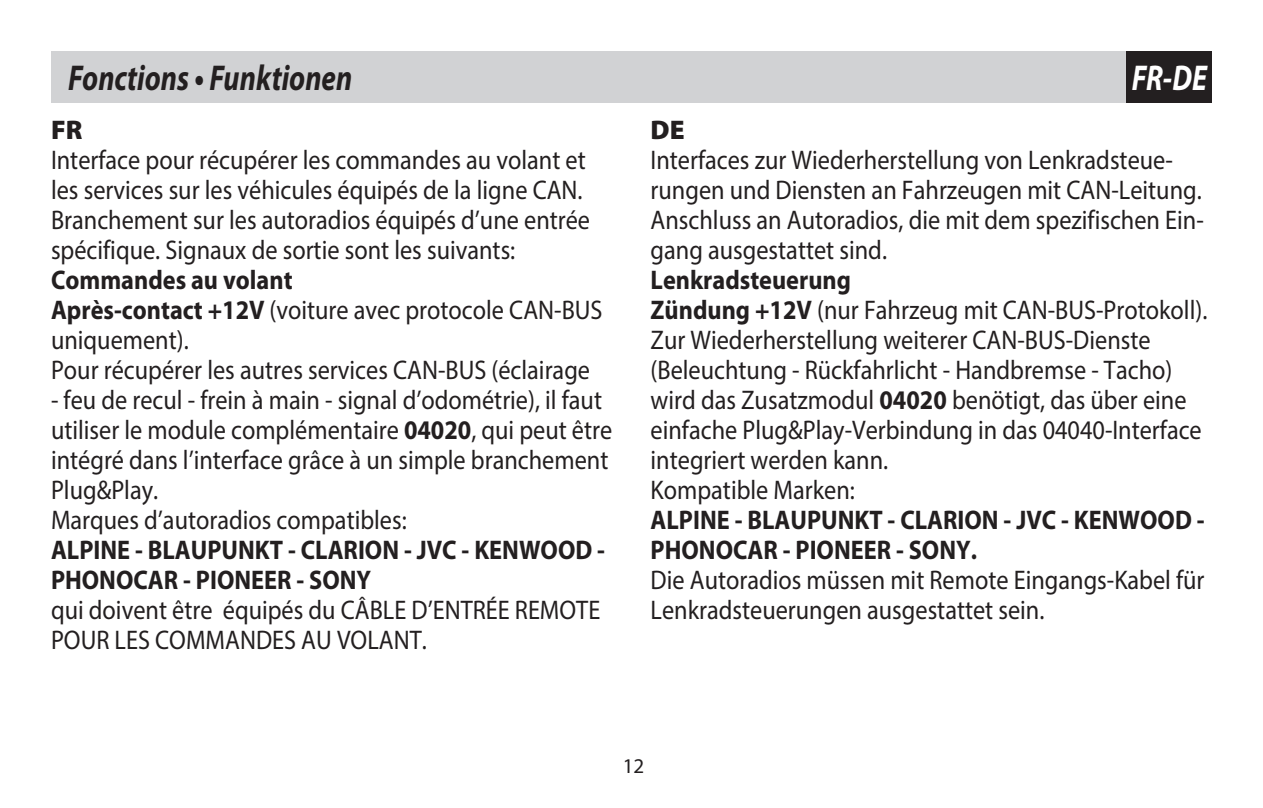
<style>
.page{position:relative;width:1263px;height:808px;background:#fff}
.page>*{position:absolute;margin:0;border:0;box-sizing:border-box;transform-origin:0 0}
.t1{font:italic 700 36px "Myriad Pro";color:#231f20;scale:.8 1}
.t2{font:italic 700 36px "Myriad Pro";color:#fff;scale:.8 1}
.t3{font:27px/30px "Myriad Pro";color:#231f20;scale:.9 1}
.t4{font:700 27px/30px "Myriad Pro";color:#231f20;scale:.9 1}
.t5{font:900 27px "Myriad Pro";color:#231f20}
.t6{font:21px "Myriad Pro";color:#231f20}
.s1{font-weight:700}
</style>
<div class="page">
<div style="left:51px;top:51px;width:1157px;height:51px;background:#d1d2d4"></div>
<div style="left:1127px;top:51px;width:85px;height:51px;background:#231f20"></div>
<h1 class="t1" style="left:68px;top:55px;width:357px">Fonctions • Funktionen</h1>
<h1 class="t2" style="left:1132px;top:55px;width:96px">FR-DE</h1>
<p class="t5" style="left:51px;top:112px;width:33px">FR</p>
<p class="t5" style="left:651px;top:112px;width:36px">DE</p>
<p class="t3" style="left:651px;top:145px;width:616px">Interfaces zur Wiederherstellung von Lenkradsteue&shy;rungen und Diensten an Fahrzeugen mit CAN-Leitung.<br>Anschluss an Autoradios, die mit dem spezifischen Ein&shy;gang ausgestattet sind.</p>
<p class="t3" style="left:651px;top:265px;width:620px"><span class="s1">Lenkradsteuerung<br>Zündung +12V</span> (nur Fahrzeug mit CAN-BUS-Protokoll).<br>Zur Wiederherstellung weiterer CAN-BUS-Dienste (Beleuchtung - Rückfahrlicht - Handbremse - Tacho) wird das Zusatzmodul <span class="s1">04020</span> benötigt, das über eine einfache Plug&amp;Play-Verbindung in das 04040-Interface integriert werden kann.<br>Kompatible Marken:</p>
<p class="t4" style="left:651px;top:504px;width:617px">ALPINE - BLAUPUNKT - CLARION - JVC - KENWOOD -<br>PHONOCAR - PIONEER - SONY.</p>
<p class="t3" style="left:651px;top:565px;width:617px">Die Autoradios müssen mit Remote Eingangs-Kabel für<br>Lenkradsteuerungen ausgestattet sein.</p>
<p class="t3" style="left:51px;top:145px;width:600px">Interface pour récupérer les commandes au volant et les services sur les véhicules équipés de la ligne CAN.<br>Branchement sur les autoradios équipés d’une entrée spécifique. Signaux de sortie sont les suivants:</p>
<p class="t3" style="left:51px;top:265px;width:614px"><span class="s1">Commandes au volant<br>Après-contact +12V</span> (voiture avec protocole CAN-BUS uniquement).<br>Pour récupérer les autres services CAN-BUS (éclairage</p>
<p class="t3" style="left:51px;top:385px;width:625px">- feu de recul - frein à main - signal d’odométrie), il faut utiliser le module complémentaire <span class="s1">04020</span>, qui peut être intégré dans l’interface grâce à un simple branchement Plug&amp;Play.<br>Marques d’autoradios compatibles:</p>
<p class="t4" style="left:51px;top:534px;width:617px">ALPINE - BLAUPUNKT - CLARION - JVC - KENWOOD -<br>PHONOCAR - PIONEER - SONY</p>
<p class="t3" style="left:51px;top:595px;width:612px">qui doivent être équipés du CÂBLE D’ENTRÉE REMOTE<br>POUR LES COMMANDES AU VOLANT.</p>
<p class="t6" style="left:623px;top:753px;width:23px">12</p>
</div>
